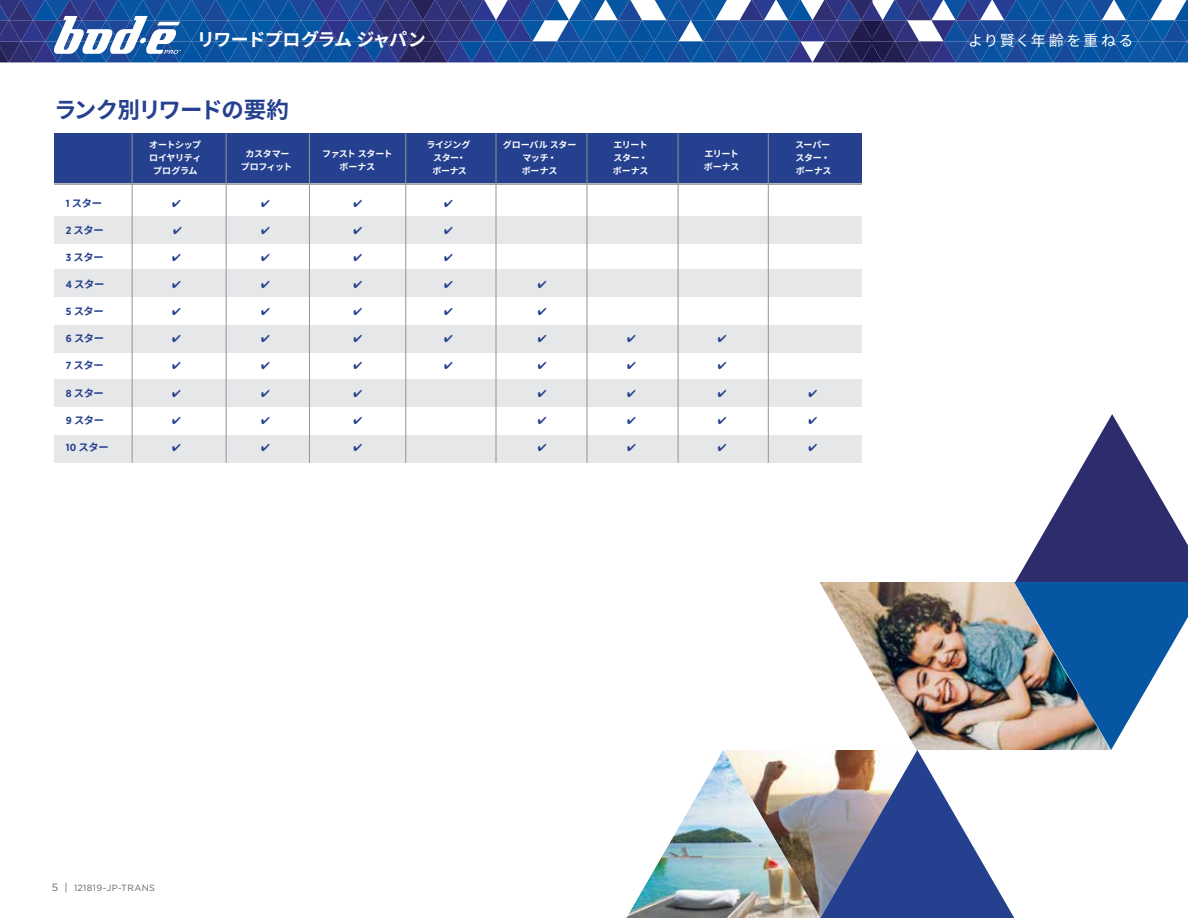
<style>
.page{position:relative;width:1188px;height:918px;background:#fff}
.page>*{position:absolute;margin:0;border:0;box-sizing:border-box;transform-origin:0 0}
.t1{font:700 22.5px "Noto Sans CJ Kjp";letter-spacing:-.055em;color:#25408f}
.t2{font:700 18px "Noto Sans CJ Kjp";letter-spacing:-.065em;color:#fff}
.t3{font:15px "Noto Sans CJ Kjp";letter-spacing:.125em;color:#fff}
.t4{font:700 10.35px "Noto Sans CJ Kjp";letter-spacing:-.035em;color:#25408f}
.t5{font:700 9px/12.8px "Noto Sans CJ Kjp";letter-spacing:-.03em;color:#fff;text-align:center}
.t6{font:9px "Gotham";letter-spacing:.035em;color:#636466}
.s1{font-family:"Gotham Narrow"}
.s2{font-size:10.5px}
</style>
<div class="page">
<div style="left:54px;top:217px;width:808px;height:27px;background:#e6e7e8"></div>
<div style="left:54px;top:269px;width:808px;height:28px;background:#e6e7e8"></div>
<div style="left:54px;top:325px;width:808px;height:27px;background:#e6e7e8"></div>
<div style="left:54px;top:379px;width:808px;height:27px;background:#e6e7e8"></div>
<div style="left:54px;top:436px;width:808px;height:27px;background:#e6e7e8"></div>
<div style="left:54px;top:133px;width:808px;height:50px;background:#25408f"></div>
<hr style="left:54px;top:183px;width:808px;height:2px;background:#939598">
<hr style="left:226px;top:133px;width:1px;height:330px;background:#919396">
<hr style="left:132px;top:133px;width:1px;height:330px;background:#919396">
<hr style="left:309px;top:133px;width:1px;height:330px;background:#919396">
<hr style="left:405px;top:133px;width:1px;height:330px;background:#919396">
<hr style="left:496px;top:133px;width:1px;height:330px;background:#919396">
<hr style="left:587px;top:133px;width:1px;height:330px;background:#919396">
<hr style="left:678px;top:133px;width:1px;height:330px;background:#919396">
<hr style="left:768px;top:133px;width:1px;height:330px;background:#919396">
<img style="left:626px;top:750px;width:183px;height:168px">
<svg style="left:740px;top:0;width:448px;height:62px;background:#34599c"></svg>
<svg style="left:0;top:0;width:740px;height:62px;background:#325da1"></svg>
<img style="left:809px;top:414px;width:379px;height:504px">
<h2 class="t2" style="left:197px;top:29px;width:230px">リワードプログラム ジャパン</h2>
<h3 class="t3" style="left:968px;top:32px;width:167px">より賢く年齢を重ねる</h3>
<h1 class="t1" style="left:54px;top:97px;width:236px">ランク別リワードの要約</h1>
<p class="t4" style="left:66px;top:197px;width:38px"><span class="s1">1</span> スター</p>
<p class="t4" style="left:66px;top:224px;width:40px"><span class="s1">2</span> スター</p>
<p class="t4" style="left:66px;top:251px;width:40px"><span class="s1">3</span> スター</p>
<p class="t4" style="left:66px;top:278px;width:40px"><span class="s1">4</span> スター</p>
<p class="t4" style="left:66px;top:306px;width:40px"><span class="s1">5</span> スター</p>
<p class="t4" style="left:66px;top:333px;width:40px"><span class="s1">6</span> スター</p>
<p class="t4" style="left:66px;top:360px;width:40px"><span class="s1">7</span> スター</p>
<p class="t4" style="left:66px;top:387px;width:40px"><span class="s1">8</span> スター</p>
<p class="t4" style="left:66px;top:414px;width:40px"><span class="s1">9</span> スター</p>
<p class="t4" style="left:66px;top:441px;width:45px"><span class="s1">10</span> スター</p>
<p class="t5" style="left:149px;top:139px;width:54px">オートシップロイヤリティプログラム</p>
<p class="t5" style="left:241px;top:148px;width:53px">カスタマープロフィット</p>
<p class="t5" style="left:322px;top:148px;width:72px">ファスト スタートボーナス</p>
<p class="t5" style="left:426px;top:139px;width:46px">ライジングスター・<br>ボーナス</p>
<p class="t5" style="left:503px;top:139px;width:75px">グローバル スターマッチ・<br>ボーナス</p>
<p class="t5" style="left:613px;top:139px;width:37px;text-align:justify">エリートスター・ボーナス</p>
<p class="t5" style="left:704px;top:148px;width:37px;text-align:left">エリートボーナス</p>
<p class="t5" style="left:795px;top:139px;width:38px;text-align:left">スーパースター・ボーナス</p>
<p class="t6" style="left:52px;top:882px;width:105px"><span class="s2">5 |</span> 121819-JP-TRANS</p>
</div>
